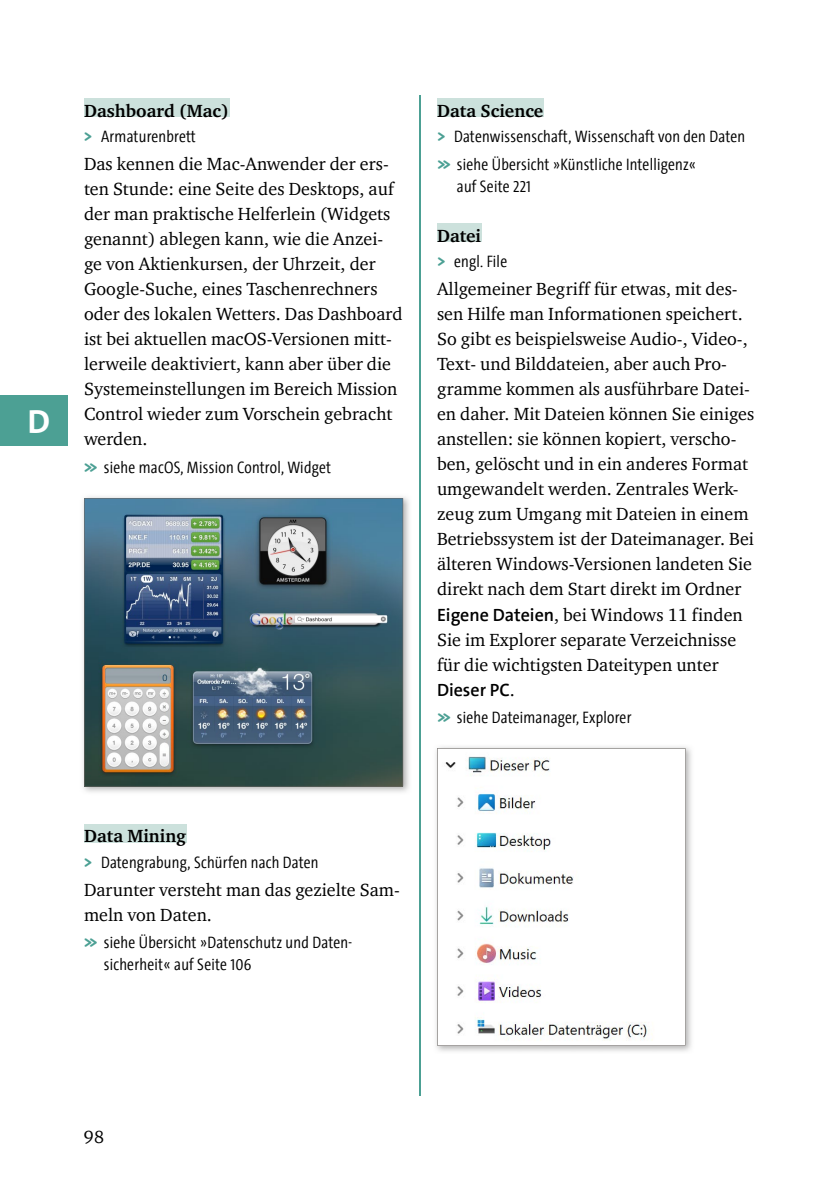
<style>
.page{position:relative;width:840px;height:1191px;background:#fff}
.page>*{position:absolute;margin:0;border:0;box-sizing:border-box;transform-origin:0 0}
.t1{font:700 34px "The Sans Os F";color:#fff}
.t2{font:18px/25px "Charter ITC Std";color:#000}
.t3{font:700 18px "Charter ITC Std";color:#000}
.t4{font:600 18px "The Sans Os F";color:#000}
.t5{font:300 16.8px/22px "The Sans Cd LF4";letter-spacing:.015em;color:#000}
.s1{font-family:"Galileo Callout TS 2";font-weight:400;font-size:10px;color:#4ca094}
.s2{font-family:"The Sans Os F";font-weight:600}
.s3{font-family:"Charter ITC Std";font-weight:400}
</style>
<div class="page">
<div style="left:0;top:395px;width:67px;height:50px;background:#4ca094"></div>
<div style="left:84px;top:99px;width:145px;height:18px;background:#cce1dc"></div>
<img style="left:83px;top:496px;width:326px;height:296px">
<svg style="left:84px;top:498px;width:319px;height:288px;background:#556e78"></svg>
<div style="left:84px;top:824px;width:102px;height:18px;background:#cce1dc"></div>
<div style="left:437px;top:99px;width:106px;height:18px;background:#cce1dc"></div>
<div style="left:437px;top:224px;width:44px;height:18px;background:#cce1dc"></div>
<img style="left:436px;top:746px;width:256px;height:306px">
<svg style="left:437px;top:748px;width:248px;height:297px"></svg>
<hr style="left:419px;top:95px;width:1px;height:1000px;background:#4ca094">
<h1 class="t1" style="left:27px;top:400px;width:24px">D</h1>
<p class="t3" style="left:84px;top:99px;width:146px">Dashboard (Mac)</p>
<p class="t5" style="left:84px;top:125px;width:113px"><span class="s1">&gt;</span> Armaturenbrett</p>
<p class="t2" style="left:84px;top:151px;width:320px">Das kennen die Mac-Anwender der ers&shy;ten Stunde: eine Seite des Desktops, auf der man praktische Helferlein (Widgets genannt) ablegen kann, wie die Anzei&shy;ge von Aktienkursen, der Uhrzeit, der Google-Suche, eines Taschenrechners oder des lokalen Wetters. Das Dashboard ist bei aktuellen macOS-Versionen mitt&shy;lerweile deaktiviert, kann aber über die Systemeinstellungen im Bereich Mission Control wieder zum Vorschein gebracht werden.</p>
<p class="t5" style="left:84px;top:456px;width:248px"><span class="s1">?</span> siehe macOS, Mission Control, Widget</p>
<p class="t3" style="left:437px;top:99px;width:108px">Data Science</p>
<p class="t5" style="left:437px;top:122px;width:309px;line-height:27.6px"><span class="s1">&gt;</span> Datenwissenschaft, Wissenschaft von den Daten <span class="s1">?</span> siehe Übersicht »Künstliche Intelligenz«</p>
<p class="t5" style="left:456px;top:175px;width:76px">auf Seite 221</p>
<p class="t3" style="left:437px;top:224px;width:46px">Datei</p>
<p class="t5" style="left:437px;top:250px;width:72px"><span class="s1">&gt;</span> engl. File</p>
<p class="t2" style="left:437px;top:276px;width:319px">Allgemeiner Begriff für etwas, mit des&shy;sen Hilfe man Informationen speichert.<br>So gibt es beispielsweise Audio-, Video-, Text- und Bilddateien, aber auch Pro&shy;gramme kommen als ausführbare Datei&shy;en daher. Mit Dateien können Sie einiges anstellen: sie können kopiert, verscho&shy;ben, gelöscht und in ein anderes Format umgewandelt werden. Zentrales Werk&shy;zeug zum Umgang mit Dateien in einem Betriebssystem ist der Dateimanager. Bei älteren Windows-Versionen landeten Sie direkt nach dem Start direkt im Ordner <span class="s2">Eigene Dateien</span>, bei Windows 11 finden Sie im Explorer separate Verzeichnisse für die wichtigsten Dateitypen unter</p>
<p class="t4" style="left:437px;top:678px;width:79px">Dieser PC<span class="s3">.</span></p>
<p class="t5" style="left:437px;top:706px;width:196px"><span class="s1">?</span> siehe Dateimanager, Explorer</p>
<p class="t3" style="left:84px;top:824px;width:104px">Data Mining</p>
<p class="t5" style="left:84px;top:850px;width:236px"><span class="s1">&gt;</span> Datengrabung, Schürfen nach Daten</p>
<p class="t2" style="left:84px;top:876px;width:317px">Darunter versteht man das gezielte Sam&shy;meln von Daten.</p>
<p class="t5" style="left:104px;top:931px;width:249px;text-indent:-20px"><span class="s1">?</span> siehe Übersicht »Datenschutz und Daten&shy;sicherheit« auf Seite 106</p>
<p class="t2" style="left:84px;top:1124px;width:22px">98</p>
</div>
